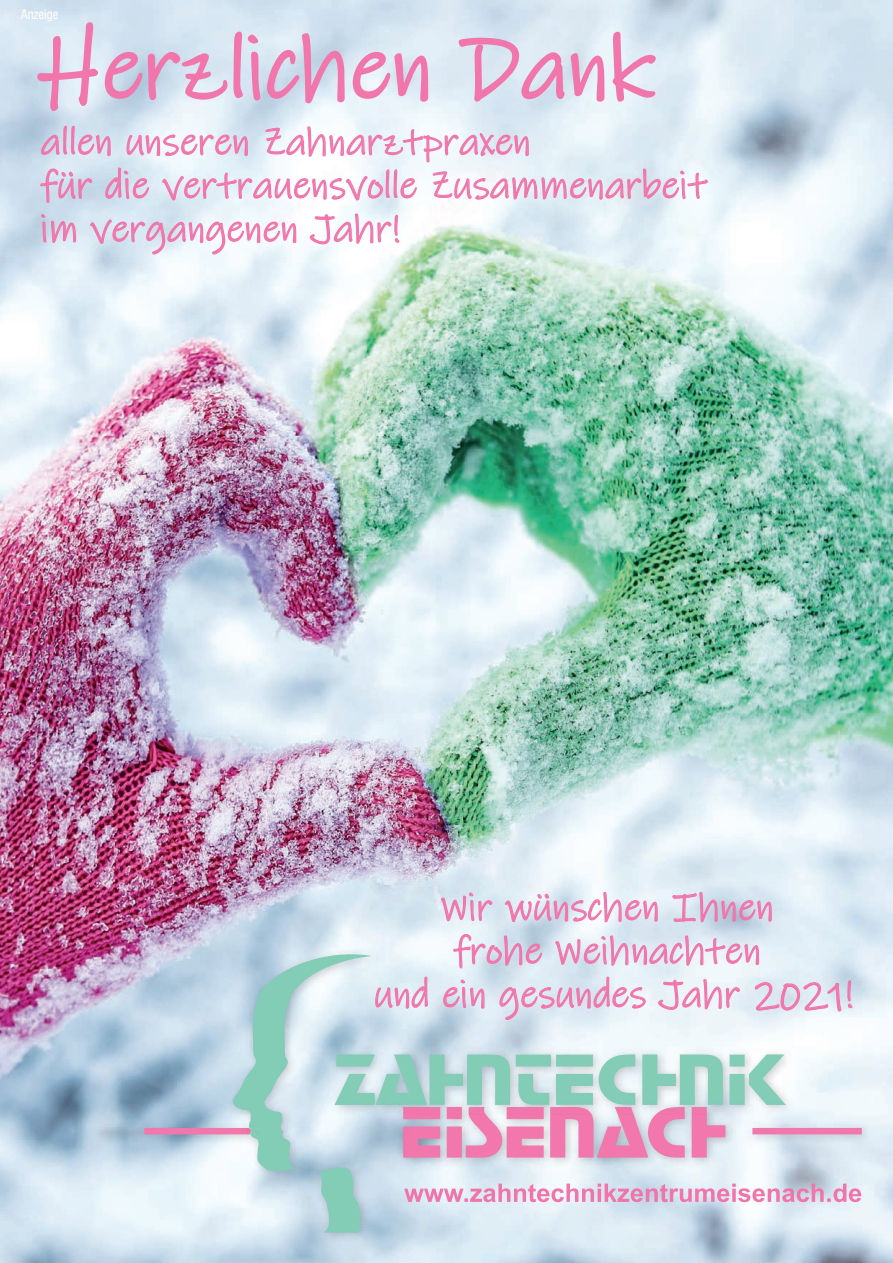
<style>
.page{position:relative;width:893px;height:1263px;background:#fff}
.page>*{position:absolute;margin:0;border:0;box-sizing:border-box;transform-origin:0 0}
.t1{font:90px "Ink Free";color:#f176ab}
.t2{font:39px/43.5px "Ink Free";color:#f176ab}
.t3{font:condensed 13.5px "Helvetica Neue";color:#fff;scale:.95 1}
</style>
<div class="page">
<img style="left:0;top:0;width:893px;height:1263px">
<img style="left:79px;top:735px;width:814px;height:528px">
<img style="left:498px;top:1183px;width:363px;height:19px">
<img style="left:262px;top:954px;width:84px;height:35px">
<hr style="left:892px;top:0;width:1px;height:51px;background:#2a3465">
<p class="t3" style="left:21px;top:7px;width:41px">Anzeige</p>
<h1 class="t1" style="left:40px;top:16px;width:614px">Herzlichen Dank</h1>
<p class="t2" style="left:40px;top:121px;width:668px">allen unseren Zahnarztpraxen<br>für die vertrauensvolle Zusammenarbeit im vergangenen Jahr!</p>
<p class="t2" style="left:374px;top:887px;width:481px;text-align:center">Wir wünschen Ihnen<br>frohe Weihnachten<br>und ein gesundes Jahr 2021!</p>
</div>
